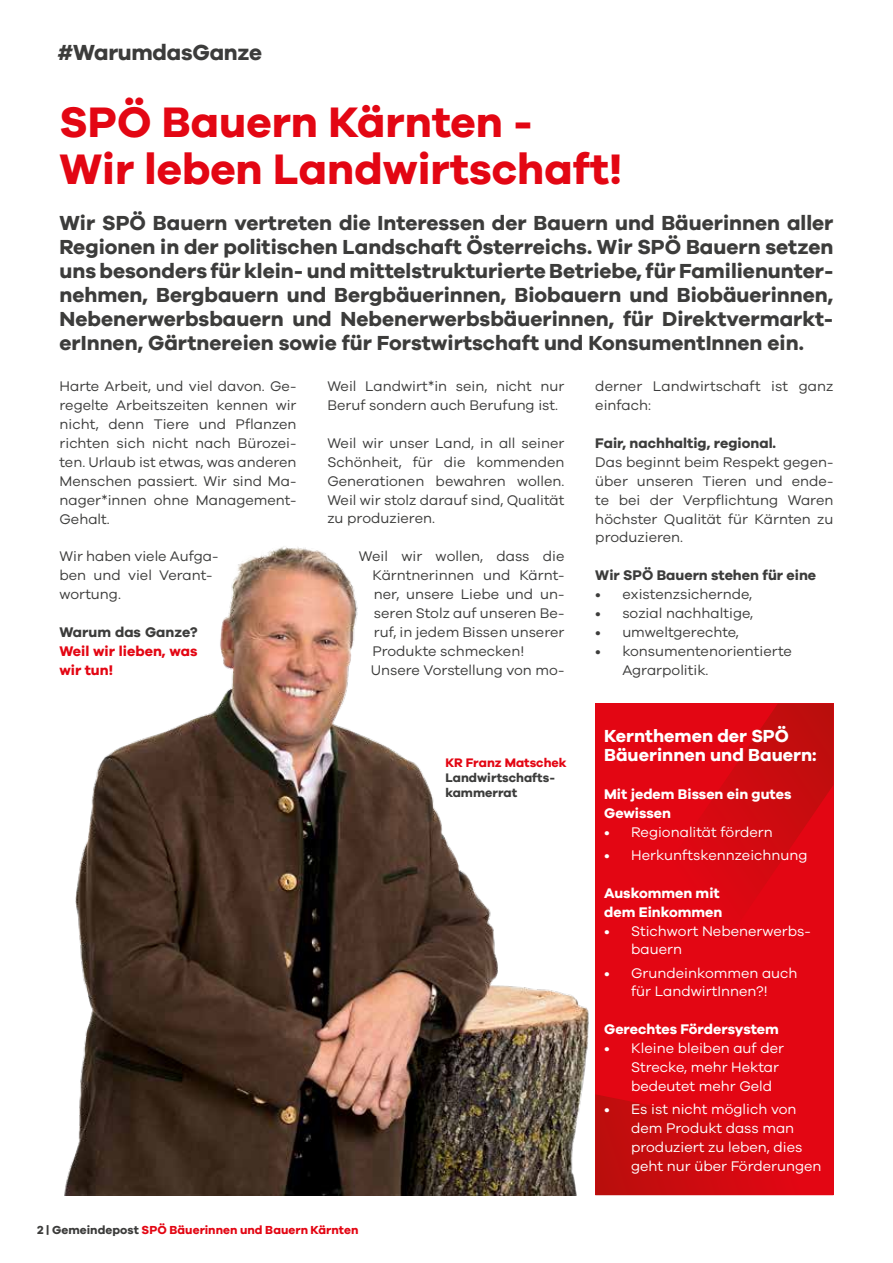
<style>
.page{position:relative;width:893px;height:1263px;background:#fff}
.page>*{position:absolute;margin:0;border:0;box-sizing:border-box;transform-origin:0 0}
.t1{font:700 43.95px/46.5px "Galano Grotesque";color:#e30613}
.t2{font:700 22.5px "Galano Grotesque";letter-spacing:-.015em;color:#3c3c3b}
.t3{font:700 21px/24px "Galano Grotesque";color:#3c3c3b;text-align:justify}
.t4{font:700 18px/18.9px "Galano Grotesque";color:#fff}
.t5{font:14.4px/18.9px "Galano Grotesque";color:#3c3c3b}
.t6{font:14.4px/18.9px "Galano Grotesque";color:#fff}
.t7{font:700 14.4px/18.9px "Galano Grotesque";color:#fff}
.t8{font:700 14.4px "Galano Grotesque";color:#3c3c3b}
.t9{font:700 14.4px/18.9px "Galano Grotesque";color:#e30613}
.t10{font:700 12.75px/15px "Galano Grotesque";color:#3c3c3b}
.t11{font:700 12.75px "Galano Grotesque";color:#e30613}
.t12{font:700 12px "Galano Grotesque";letter-spacing:.005em;color:#e30613}
.s1{color:#3c3c3b}
</style>
<div class="page">
<div style="left:595px;top:703px;width:238px;height:492px;background:#e30613"></div>
<svg style="left:595px;top:1094px;width:160px;height:101px"></svg>
<svg style="left:702px;top:703px;width:131px;height:193px"></svg>
<img style="left:64px;top:546px;width:525px;height:649px">
<h2 class="t2" style="left:57px;top:38px;width:206px">#WarumdasGanze</h2>
<h1 class="t1" style="left:60px;top:98px;width:564px">SPÖ Bauern Kärnten -<br>Wir leben Landwirtschaft!</h1>
<p class="t3" style="left:60px;top:210px;width:775px">Wir SPÖ Bauern vertreten die Interessen der Bauern und Bäuerinnen aller Regionen in der politischen Landschaft Österreichs. Wir SPÖ Bauern setzen uns besonders für klein- und mittelstrukturierte Betriebe, für Familienunter&shy;nehmen, Bergbauern und Bergbäuerinnen, Biobauern und Biobäuerinnen, Nebenerwerbsbauern und Nebenerwerbsbäuerinnen, für Direktvermarkt&shy;erInnen, Gärtnereien sowie für Forstwirtschaft und KonsumentInnen ein.</p>
<p class="t5" style="left:60px;top:376px;width:239px;text-align:justify">Harte Arbeit, und viel davon. Ge&shy;regelte Arbeitszeiten kennen wir nicht, denn Tiere und Pflanzen richten sich nicht nach Bürozei&shy;ten. Urlaub ist etwas, was anderen Menschen passiert. Wir sind Ma&shy;nager*innen ohne Management-Gehalt.</p>
<p class="t5" style="left:60px;top:547px;width:161px">Wir haben viele Aufga&shy;ben und viel Verant&shy;wortung.</p>
<p class="t8" style="left:60px;top:623px;width:140px">Warum das Ganze?</p>
<p class="t9" style="left:60px;top:641px;width:139px">Weil wir lieben, was wir tun!</p>
<p class="t5" style="left:327px;top:376px;width:238px">Weil Landwirt*in sein, nicht nur<br>Beruf sondern auch Berufung ist.</p>
<p class="t5" style="left:327px;top:433px;width:239px;text-align:justify">Weil wir unser Land, in all seiner Schönheit, für die kommenden Generationen bewahren wollen.<br>Weil wir stolz darauf sind, Qualität zu produzieren.</p>
<p class="t5" style="left:371px;top:546px;width:195px;text-indent:-12px">Weil wir wollen, dass die<br>Kärntnerinnen und Kärnt&shy;ner, unsere Liebe und un&shy;seren Stolz auf unseren Be&shy;ruf, in jedem Bissen unserer<br>Produkte schmecken!<br>Unsere Vorstellung von mo-</p>
<p class="t11" style="left:445px;top:755px;width:123px">KR Franz Matschek</p>
<p class="t10" style="left:445px;top:770px;width:111px">Landwirtschafts&shy;kammerrat</p>
<p class="t12" style="left:37px;top:1222px;width:323px"><span class="s1">2 | Gemeindepost</span> SPÖ Bäuerinnen und Bauern Kärnten</p>
<p class="t5" style="left:595px;top:376px;width:240px">derner Landwirtschaft ist ganz einfach:</p>
<p class="t8" style="left:595px;top:434px;width:182px">Fair, nachhaltig, regional.</p>
<p class="t5" style="left:595px;top:452px;width:240px;text-align:justify">Das beginnt beim Respekt gegen&shy;über unseren Tieren und ende&shy;te bei der Verpflichtung Waren höchster Qualität für Kärnten zu produzieren.</p>
<p class="t8" style="left:595px;top:566px;width:222px">Wir SPÖ Bauern stehen für eine</p>
<p class="t5" style="left:595px;top:584px;width:158px">• existenzsichernde,</p>
<p class="t5" style="left:595px;top:603px;width:159px">• sozial nachhaltige,</p>
<p class="t5" style="left:595px;top:622px;width:145px">• umweltgerechte,</p>
<p class="t5" style="left:622px;top:641px;width:171px;text-indent:-27px">• konsumentenorientierte<br>Agrarpolitik.</p>
<p class="t4" style="left:604px;top:726px;width:214px">Kernthemen der SPÖ<br>Bäuerinnen und Bauern:</p>
<p class="t7" style="left:604px;top:784px;width:189px">Mit jedem Bissen ein gutes<br>Gewissen</p>
<p class="t6" style="left:604px;top:822px;width:170px">• Regionalität fördern</p>
<p class="t6" style="left:604px;top:845px;width:205px">• Herkunftskennzeichnung</p>
<p class="t7" style="left:604px;top:883px;width:120px">Auskommen mit dem Einkommen</p>
<p class="t6" style="left:631px;top:921px;width:181px;text-indent:-27px">• Stichwort Nebenerwerbs&shy;bauern</p>
<p class="t6" style="left:604px;top:963px;width:195px;text-align:center">• Grundeinkommen auch für LandwirtInnen?!</p>
<p class="t7" style="left:604px;top:1019px;width:176px">Gerechtes Fördersystem</p>
<p class="t6" style="left:631px;top:1038px;width:154px;text-indent:-27px">• Kleine bleiben auf der<br>Strecke, mehr Hektar bedeutet mehr Geld</p>
<p class="t6" style="left:631px;top:1099px;width:192px;text-indent:-27px">• Es ist nicht möglich von dem Produkt dass man produziert zu leben, dies geht nur über Förderungen</p>
</div>
